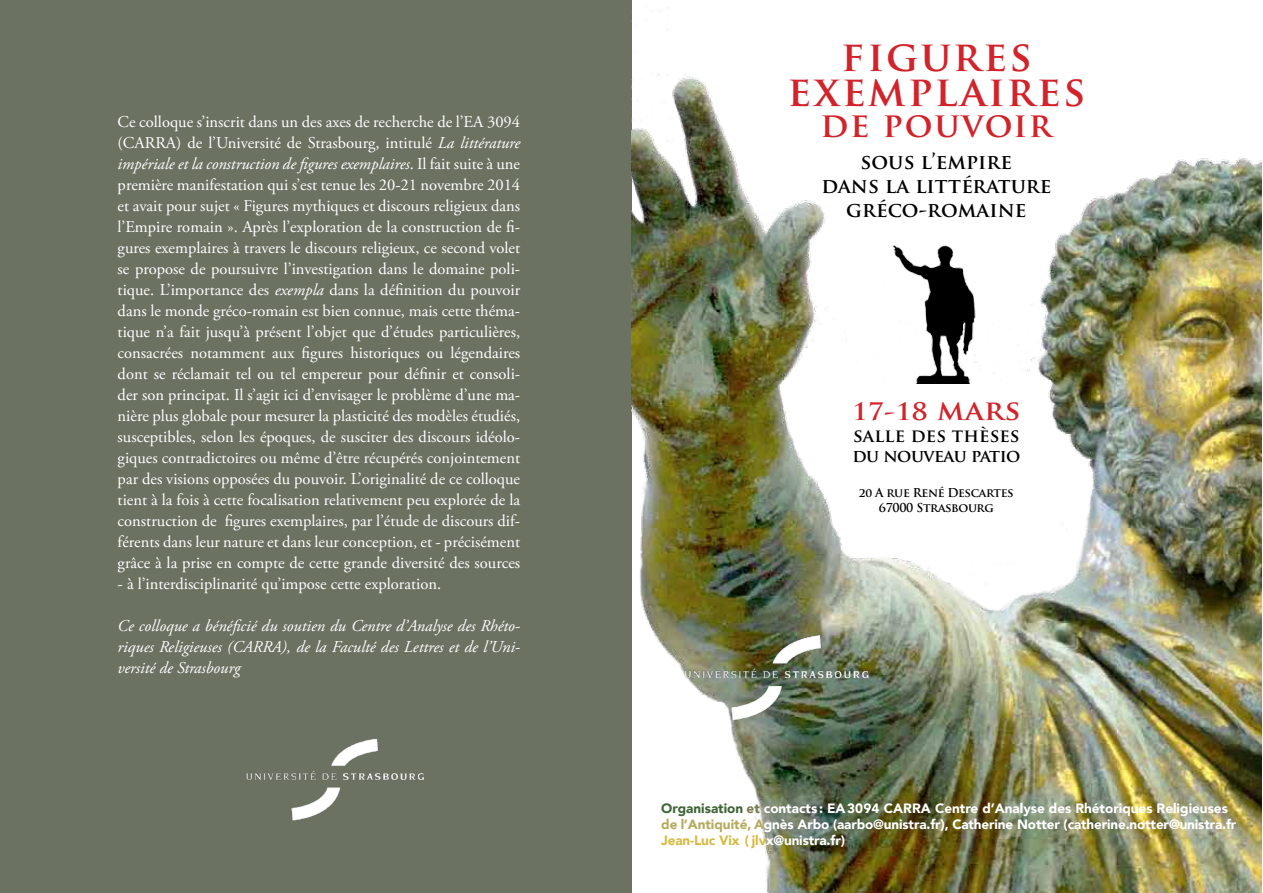
<style>
.page{position:relative;width:1263px;height:893px;background:#fff}
.page>*{position:absolute;margin:0;border:0;box-sizing:border-box;transform-origin:0 0}
.t1{font:700 41.25px/34.5px "Trajan Pro";letter-spacing:.05em;color:#d2232a;text-align:center}
.t2{font:700 33.75px "Trajan Pro";letter-spacing:.05em;color:#d2232a}
.t3{font:700 23.55px "Trajan Pro";color:#d2232a;scale:1.12 1}
.t4{font:700 20.25px/24.3px "Trajan Pro";color:#000;text-align:center}
.t5{font:700 18px "Trajan Pro";letter-spacing:.01em;color:#000}
.t6{font:700 17.25px "Trajan Pro";letter-spacing:-.03em;color:#000}
.t7{font:16.5px/21px "Adobe Garamond Pro";color:#fff;text-align:justify}
.t8{font:italic 16.5px/21px "Adobe Garamond Pro";color:#fff;text-align:justify}
.t9{font:900 13.5px/16.2px "Avenir";letter-spacing:-.01em;color:#fff}
.t10{font:700 12px/15px "Trajan Pro";letter-spacing:-.03em;color:#000}
.s1{font-style:italic}
.s2{font-size:27.3px}
.s3{color:#406538}
.s4{color:#797c51}
.s5{color:#b5aa5c}
.s6{color:#d6bb44}
</style>
<div class="page">
<div style="left:0;top:0;width:631px;height:893px;background:#6c7262"></div>
<img style="left:246px;top:738px;width:178px;height:83px">
<img style="left:631px;top:0;width:631px;height:893px">
<img style="left:671px;top:621px;width:210px;height:108px">
<img style="left:883px;top:241px;width:95px;height:142px">
<svg style="left:859px;top:489px;width:13px;height:9px"></svg>
<p class="t7" style="left:118px;top:112px;width:404px">Ce colloque s’inscrit dans un des axes de recherche de l’EA 3094 (CARRA) de l’Université de Strasbourg, intitulé <span class="s1">La littérature impériale et la construction de figures exemplaires</span>. Il fait suite à une première manifestation qui s’est tenue les 20-21 novembre 2014 et avait pour sujet « Figures mythiques et discours religieux dans l’Empire romain ». Après l’exploration de la construction de fi&shy;gures exemplaires à travers le discours religieux, ce second volet se propose de poursuivre l’investigation dans le domaine poli&shy;tique. L’importance des <span class="s1">exempla</span> dans la définition du pouvoir dans le monde gréco-romain est bien connue, mais cette théma&shy;tique n’a fait jusqu’à présent l’objet que d’études particulières, consacrées notamment aux figures historiques ou légendaires dont se réclamait tel ou tel empereur pour définir et consoli&shy;der son principat. Il s’agit ici d’envisager le problème d’une ma&shy;nière plus globale pour mesurer la plasticité des modèles étudiés, susceptibles, selon les époques, de susciter des discours idéolo&shy;giques contradictoires ou même d’être récupérés conjointement par des visions opposées du pouvoir. L’originalité de ce colloque tient à la fois à cette focalisation relativement peu explorée de la construction de figures exemplaires, par l’étude de discours dif&shy;férents dans leur nature et dans leur conception, et - précisément grâce à la prise en compte de cette grande diversité des sources</p>
<p class="t7" style="left:118px;top:574px;width:325px">- à l’interdisciplinarité qu’impose cette exploration.</p>
<p class="t8" style="left:118px;top:616px;width:404px">Ce colloque a bénéficié du soutien du Centre d’Analyse des Rhéto&shy;riques Religieuses (CARRA), de la Faculté des Lettres et de l’Uni&shy;versité de Strasbourg</p>
<h1 class="t1" style="left:787px;top:40px;width:299px">FIGURES<br>EXEMPLAIRES</h1>
<h2 class="t2" style="left:821px;top:104px;width:233px">DE POUVOIR</h2>
<p class="t4" style="left:821px;top:150px;width:231px">SOUS L’EMPIRE<br>DANS LA LITTÉRATURE<br>GRÉCO-ROMAINE</p>
<h3 class="t3" style="left:852px;top:397px;width:152px">17-18 <span class="s2">MARS</span></h3>
<p class="t5" style="left:853px;top:424px;width:168px">SALLE DES THÈSES</p>
<p class="t6" style="left:852px;top:445px;width:169px">DU NOUVEAU PATIO</p>
<p class="t10" style="left:879px;top:486px;width:136px;text-indent:-4px">A RUE RENÉ DESCARTES<br>67000 STRASBOURG</p>
<p class="t9" style="left:661px;top:800px;width:577px"><span class="s3">Organisation</span> <span class="s4">et</span> contacts : EA 3094 CARRA Centre d’Analyse des Rhétoriques Religieuses <span class="s5">de l’Antiquité, A</span>gnès Arbo (aarbo@unistra.fr), Catherine Notter (catherine.notter@unistra.fr<br><span class="s6">Jean-Luc Vix ( jlv</span>x@unistra.fr)</p>
</div>
